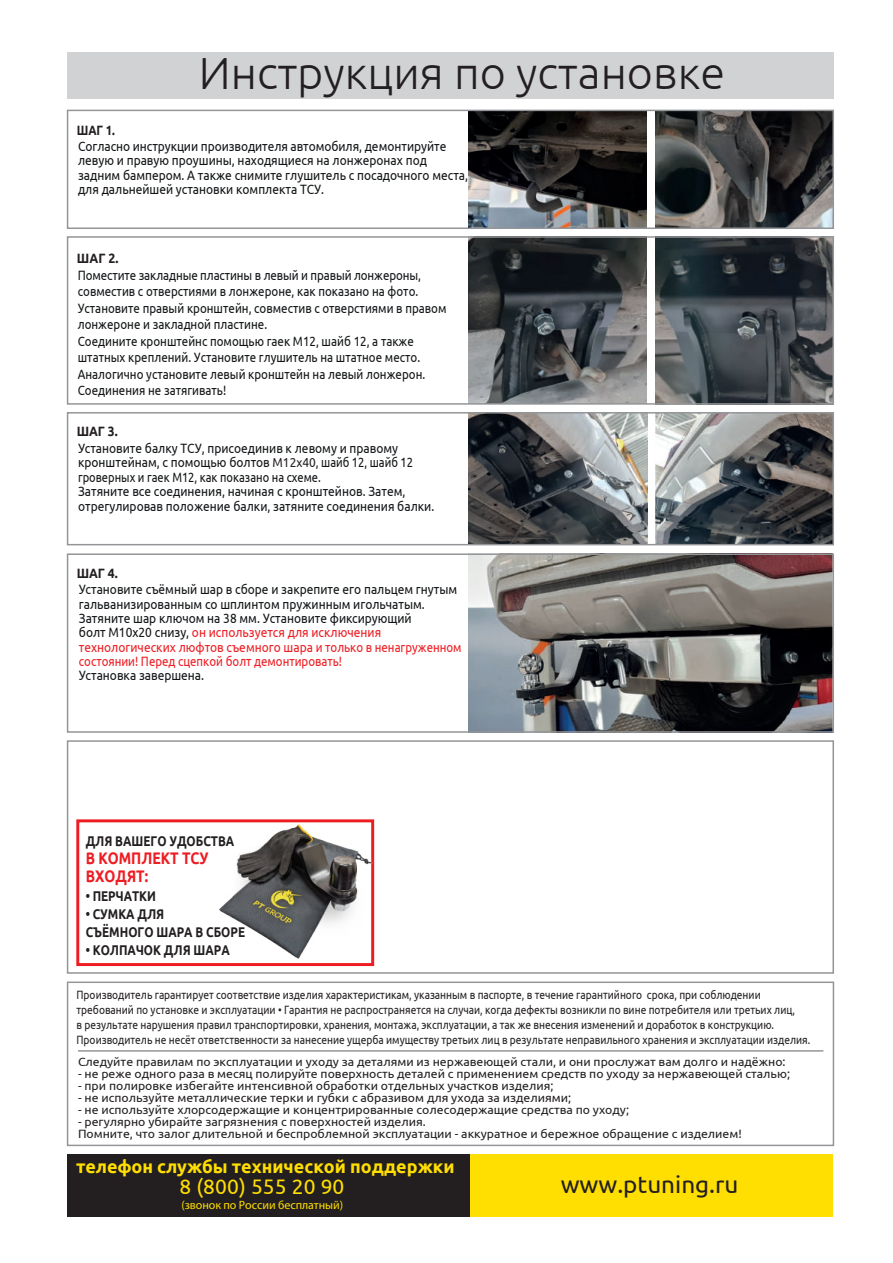
<style>
.page{position:relative;width:893px;height:1263px;background:#fff}
.page>*{position:absolute;margin:0;border:0;box-sizing:border-box;transform-origin:0 0}
.t1{font:300 45px "Ubuntu";color:#231f20}
.t2{font:24.3px "Ubuntu";color:#231f20}
.t3{font:21px "Ubuntu";letter-spacing:.005em;color:#ffdf01}
.t4{font:700 18px "Ubuntu";color:#ffdf01}
.t5{font:700 16.8px/18px "Ubuntu";color:#ee1d23;scale:.83 1}
.t6{font:700 14.1px "Ubuntu";color:#231f20;scale:.83 1}
.t7{font:13.5px/14.4px "Ubuntu";color:#111416;scale:.89 1}
.t8{font:13.5px/16.5px "Ubuntu";color:#111416;scale:.86 1}
.t9{font:700 13.5px "Ubuntu";letter-spacing:-.01em;color:#231f20;scale:.91 1}
.t10{font:700 13.5px "Ubuntu";letter-spacing:-.01em;color:#231f20;scale:.85 1}
.t11{font:12px/12px "Ubuntu";color:#231f20}
.t12{font:12px/15px "Ubuntu";color:#231f20;scale:.85 1}
.t13{font:12px "Myriad Pro";letter-spacing:-.005em;color:#ffdf01}
.s1{font-size:13.05px;color:#231f20}
.s2{color:#ee1d23}
</style>
<div class="page">
<img style="left:469px;top:556px;width:362px;height:174px">
<img style="left:469px;top:415px;width:178px;height:127px">
<img style="left:655px;top:415px;width:176px;height:127px">
<img style="left:655px;top:239px;width:176px;height:163px">
<img style="left:469px;top:239px;width:178px;height:163px">
<img style="left:656px;top:113px;width:175px;height:113px">
<img style="left:469px;top:113px;width:178px;height:113px">
<div style="left:67px;top:236px;width:767px;height:169px;border:2px solid #939598"></div>
<div style="left:67px;top:412px;width:767px;height:133px;border:2px solid #939598"></div>
<div style="left:67px;top:110px;width:767px;height:119px;border:2px solid #939598"></div>
<div style="left:67px;top:740px;width:767px;height:234px;border:2px solid #939598"></div>
<div style="left:67px;top:553px;width:767px;height:180px;border:2px solid #939598"></div>
<div style="left:67px;top:981px;width:767px;height:165px;border:2px solid #939598"></div>
<div style="left:67px;top:1154px;width:764px;height:63px;background:#231f20"></div>
<div style="left:470px;top:1154px;width:362px;height:63px;background:#ffdf01"></div>
<div style="left:67px;top:53px;width:766px;height:46px;background:#d1d2d4"></div>
<hr style="left:78px;top:1050px;width:745px;height:2px;background:#939598">
<div style="left:76px;top:819px;width:298px;height:147px;border:3px solid #ee1d23"></div>
<img style="left:194px;top:819px;width:181px;height:148px">
<h1 class="t1" style="left:199px;top:46px;width:528px">Инструкция по установке</h1>
<p class="t10" style="left:77px;top:122px;width:46px">ШАГ 1.</p>
<p class="t7" style="left:78px;top:139px;width:440px">Согласно инструкции производителя автомобиля, демонтируйте левую и правую проушины, находящиеся на лонжеронах под задним бампером. А также снимите глушитель с посадочного места, для дальнейшей установки комплекта ТСУ.</p>
<p class="t9" style="left:77px;top:250px;width:47px">ШАГ 2.</p>
<p class="t8" style="left:78px;top:266px;width:430px">Поместите закладные пластины в левый и правый лонжероны, совместив с отверстиями в лонжероне, как показано на фото.<br>Установите правый кронштейн, совместив с отверстиями в правом лонжероне и закладной пластине.<br>Соедините кронштейнс помощью гаек М12, шайб 12, а также штатных креплений. Установите глушитель на штатное место.<br>Аналогично установите левый кронштейн на левый лонжерон.<br>Соединения не затягивать!</p>
<p class="t9" style="left:77px;top:423px;width:46px">ШАГ 3.</p>
<p class="t7" style="left:78px;top:441px;width:402px">Установите балку ТСУ, присоединив к левому и правому кронштейнам, с помощью болтов <span class="s1">М12х40</span>, шайб 12, шайб 12 гроверных и гаек М12, как показано на схеме.<br>Затяните все соединения, начиная с кронштейнов. Затем, отрегулировав положение балки, затяните соединения балки.</p>
<p class="t9" style="left:77px;top:565px;width:46px">ШАГ 4.</p>
<p class="t7" style="left:79px;top:582px;width:432px">Установите съёмный шар в сборе и закрепите его пальцем гнутым гальванизированным со шплинтом пружинным игольчатым.<br>Затяните шар ключом на 38 мм. Установите фиксирующий<br>болт М10х20 снизу, <span class="s2">он используется для исключения технологических люфтов съемного шара и только в ненагруженном состоянии! Перед сцепкой болт демонтировать!</span></p>
<p class="t7" style="left:79px;top:668px;width:142px">Установка завершена.</p>
<p class="t6" style="left:86px;top:833px;width:181px">ДЛЯ ВАШЕГО УДОБСТВА</p>
<p class="t5" style="left:86px;top:849px;width:150px">В КОМПЛЕКТ ТСУ<br>ВХОДЯТ:</p>
<p class="t6" style="left:93px;top:887px;width:78px">ПЕРЧАТКИ</p>
<p class="t6" style="left:93px;top:905px;width:88px">СУМКА ДЛЯ</p>
<p class="t6" style="left:86px;top:923px;width:194px">СЪЁМНОГО ШАРА В СБОРЕ</p>
<p class="t6" style="left:93px;top:941px;width:167px">КОЛПАЧОК ДЛЯ ШАРА</p>
<p class="t12" style="left:77px;top:987px;width:865px">Производитель гарантирует соответствие изделия характеристикам, указанным в паспорте, в течение гарантийного срока, при соблюдении требований по установке и эксплуатации • Гарантия не распространяется на случаи, когда дефекты возникли по вине потребителя или третьих лиц,<br>в результате нарушения правил транспортировки, хранения, монтажа, эксплуатации, а так же внесения изменений и доработок в конструкцию.<br>Производитель не несёт ответственности за нанесение ущерба имуществу третьих лиц в результате неправильного хранения и эксплуатации изделия.</p>
<p class="t11" style="left:78px;top:1055px;width:709px">Следуйте правилам по эксплуатации и уходу за деталями из нержавеющей стали, и они прослужат вам долго и надёжно:</p>
<p class="t11" style="left:78px;top:1067px;width:714px">- не реже одного раза в месяц полируйте поверхность деталей с применением средств по уходу за нержавеющей сталью;</p>
<p class="t11" style="left:78px;top:1079px;width:477px">- при полировке избегайте интенсивной обработки отдельных участков изделия;</p>
<p class="t11" style="left:78px;top:1091px;width:495px">- не используйте металлические терки и губки с абразивом для ухода за изделиями;</p>
<p class="t11" style="left:78px;top:1103px;width:553px">- не используйте хлорсодержащие и концентрированные солесодержащие средства по уходу;</p>
<p class="t11" style="left:78px;top:1115px;width:665px">- регулярно убирайте загрязнения с поверхностей изделия.<br>Помните, что залог длительной и беспроблемной эксплуатации - аккуратное и бережное обращение с изделием!</p>
<h3 class="t4" style="left:76px;top:1156px;width:380px">телефон службы технической поддержки</h3>
<h3 class="t3" style="left:179px;top:1174px;width:166px">8 (800) 555 20 90</h3>
<p class="t13" style="left:181px;top:1197px;width:163px">(звонок по России бесплатный)</p>
<h2 class="t2" style="left:561px;top:1169px;width:179px">www.ptuning.ru</h2>
</div>
